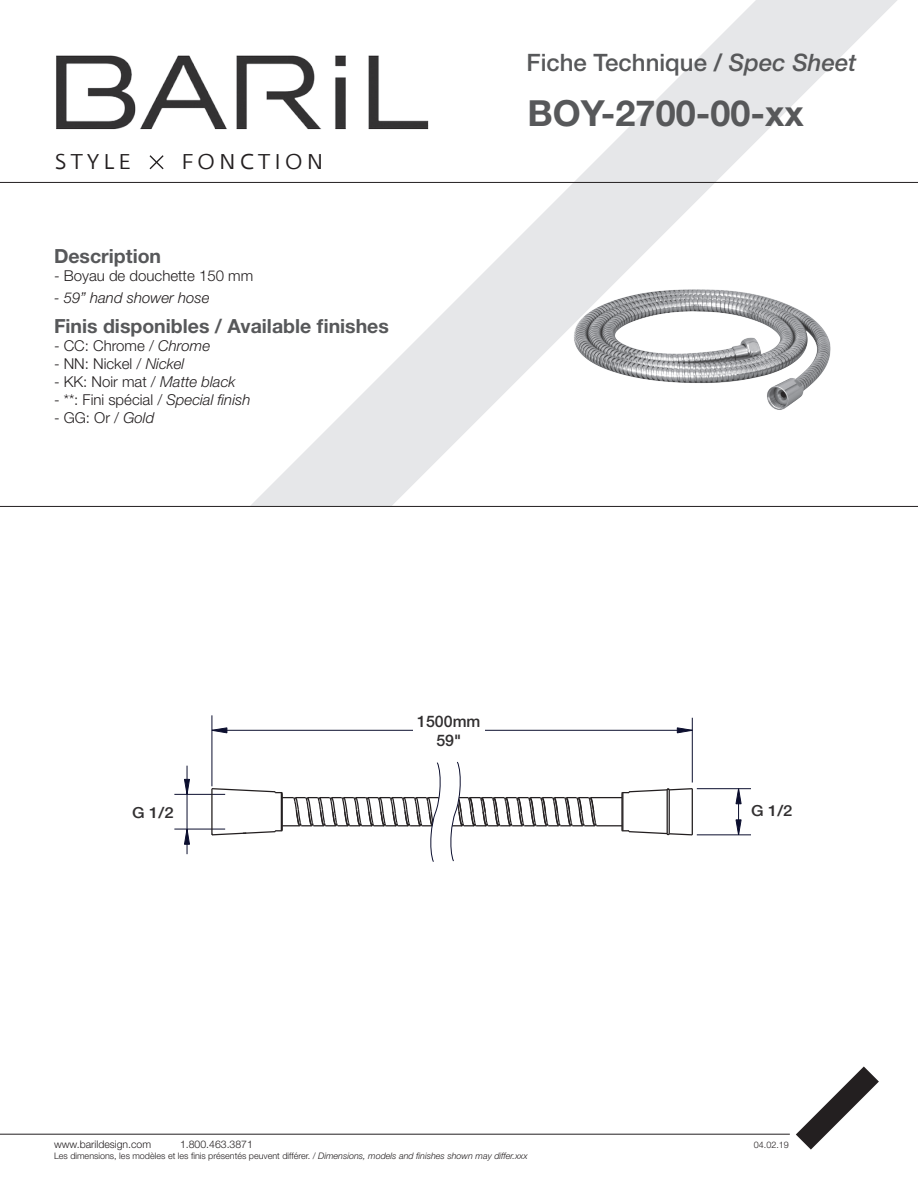
<style>
.page{position:relative;width:918px;height:1188px;background:#fff}
.page>*{position:absolute;margin:0;border:0;box-sizing:border-box;transform-origin:0 0}
.t1{font:700 36px "Helvetica Neue LT Std";color:#57585a}
.t2{font:500 24px "Helvetica Neue LT Std";color:#57585a}
.t3{font:21.3px "Fedra Sans Greek Book TF";letter-spacing:.2em;color:#231f20}
.t4{font:700 19.5px "Helvetica Neue LT Std";color:#57585a}
.t5{font:500 15.9px/19.2px "Helvetica Neue LT Std";color:#312f30;text-align:center}
.t6{font:500 15.3px "Helvetica Neue LT Std";color:#312f30;scale:1.09 1}
.t7{font:300 15px "Helvetica Neue LT Std";color:#231f20}
.t8{font:italic 300 15px "Helvetica Neue LT Std";color:#231f20}
.t9{font:300 10.5px "Helvetica Neue LT Std";color:#231f20}
.t10{font:300 9px "Helvetica Neue LT Std";color:#231f20}
.s1{font-style:italic}
</style>
<div class="page">
<svg style="left:250px;top:0;width:648px;height:506px"></svg>
<img style="left:54px;top:54px;width:378px;height:128px">
<svg style="left:148px;top:154px;width:17px;height:17px"></svg>
<hr style="left:0;top:182px;width:918px;height:1px;background:#231f20">
<hr style="left:0;top:506px;width:918px;height:1px;background:#231f20">
<hr style="left:0;top:1134px;width:790px;height:1px;background:#231f20">
<svg style="left:796px;top:1066px;width:83px;height:84px"></svg>
<svg style="left:184px;top:779px;width:6px;height:15px"></svg>
<svg style="left:184px;top:828px;width:6px;height:17px"></svg>
<svg style="left:211px;top:727px;width:17px;height:7px"></svg>
<svg style="left:677px;top:727px;width:15px;height:7px"></svg>
<svg style="left:735px;top:789px;width:7px;height:15px"></svg>
<svg style="left:735px;top:819px;width:7px;height:16px"></svg>
<hr style="left:187px;top:766px;width:1px;height:88px;background:#0c0f2f">
<hr style="left:212px;top:715px;width:1px;height:71px;background:#0c0f2f">
<hr style="left:697px;top:835px;width:54px;height:1px;background:#0c0f2f">
<hr style="left:174px;top:829px;width:51px;height:1px;background:#0c0f2f">
<hr style="left:174px;top:794px;width:51px;height:1px;background:#0c0f2f">
<hr style="left:697px;top:788px;width:54px;height:1px;background:#0c0f2f">
<hr style="left:212px;top:730px;width:480px;height:1px;background:#0c0f2f">
<hr style="left:692px;top:718px;width:1px;height:65px;background:#0c0f2f">
<hr style="left:738px;top:789px;width:1px;height:46px;background:#0c0f2f">
<svg style="left:211px;top:761px;width:482px;height:101px"></svg>
<div style="left:413px;top:709px;width:72px;height:42px;background:#fff"></div>
<img style="left:540px;top:248px;width:324px;height:193px">
<h2 class="t2" style="left:526px;top:48px;width:331px">Fiche Technique / <span class="s1">Spec Sheet</span></h2>
<h3 class="t3" style="left:55px;top:151px;width:77px">STYLE</h3>
<h3 class="t3" style="left:181px;top:151px;width:144px">FONCTION</h3>
<p class="t4" style="left:54px;top:244px;width:109px">Description</p>
<p class="t7" style="left:54px;top:266px;width:201px">- Boyau de douchette 150 mm</p>
<p class="t8" style="left:54px;top:289px;width:157px">- 59” hand shower hose</p>
<p class="t4" style="left:54px;top:314px;width:336px">Finis disponibles / Available finishes</p>
<p class="t7" style="left:54px;top:337px;width:158px">- CC: Chrome / <span class="s1">Chrome</span></p>
<p class="t7" style="left:54px;top:355px;width:132px">- NN: Nickel / <span class="s1">Nickel</span></p>
<p class="t7" style="left:54px;top:373px;width:183px">- KK: Noir mat / <span class="s1">Matte black</span></p>
<p class="t7" style="left:54px;top:391px;width:198px">- **: Fini spécial / <span class="s1">Special finish</span></p>
<p class="t7" style="left:54px;top:409px;width:102px">- GG: Or / <span class="s1">Gold</span></p>
<p class="t1" style="left:528px;top:91px;width:278px">BOY-2700-00-xx</p>
<p class="t5" style="left:417px;top:712px;width:65px">1500mm<br>59"</p>
<p class="t6" style="left:132px;top:804px;width:39px">G 1/2</p>
<p class="t6" style="left:751px;top:802px;width:39px">G 1/2</p>
<p class="t9" style="left:54px;top:1138px;width:99px">www.barildesign.com</p>
<p class="t9" style="left:180px;top:1138px;width:74px">1.800.463.3871</p>
<p class="t10" style="left:754px;top:1140px;width:37px">04.02.19</p>
<p class="t10" style="left:54px;top:1150px;width:475px">Les dimensions, les modèles et les finis présentés peuvent différer. / <span class="s1">Dimensions, models and finishes shown may differ.xxx</span></p>
</div>
